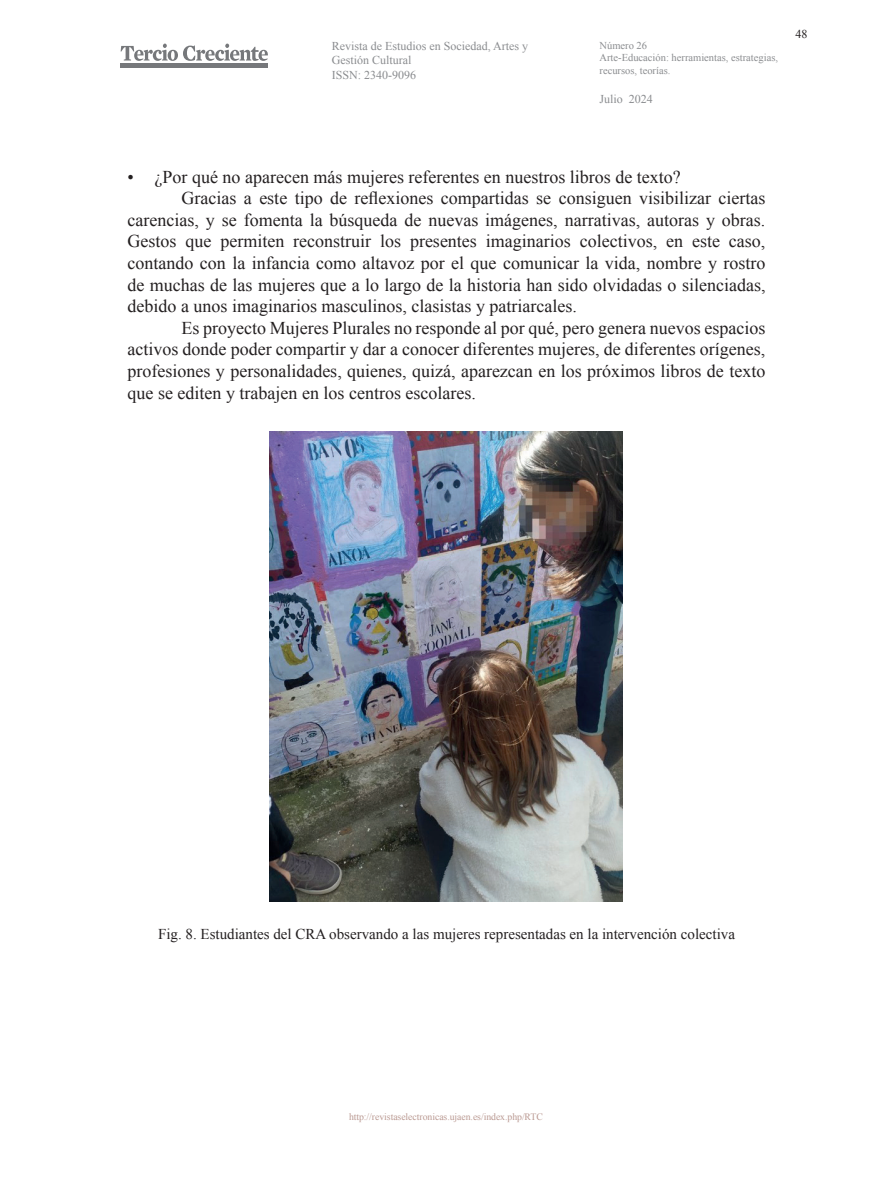
<style>
.page{position:relative;width:893px;height:1191px;background:#fff}
.page>*{position:absolute;margin:0;border:0;box-sizing:border-box;transform-origin:0 0}
.t1{font:18px "Times New Roman";color:#231f20}
.t2{font:15px "Times New Roman";color:#231f20}
.t3{font:12px/14.4px "Times New Roman";color:#8a8c8f}
.t4{font:12px "Times New Roman";color:#231f20}
.t5{font:10.5px/12.6px "Times New Roman";color:#8a8c8f}
.t6{font:9.75px "Times New Roman";letter-spacing:-.005em;color:#ba9992}
</style>
<div class="page">
<svg style="left:121px;top:44px;width:147px;height:17px"></svg>
<hr style="left:121px;top:64px;width:147px;height:4px;background:#76787b">
<img style="left:269px;top:432px;width:353px;height:470px">
<p class="t3" style="left:332px;top:38px;width:198px">Revista de Estudios en Sociedad, Artes y<br>Gestión Cultural<br>ISSN: 2340-9096</p>
<p class="t5" style="left:600px;top:39px;width:180px">Número 26<br>Arte-Educación: herramientas, estrategias, recursos, teorías.</p>
<p class="t3" style="left:600px;top:91px;width:55px">Julio 2024</p>
<p class="t4" style="left:795px;top:26px;width:13px">48</p>
<p class="t1" style="left:128px;top:164px;width:555px">• ¿Por qué no aparecen más mujeres referentes en nuestros libros de texto?</p>
<p class="t1" style="left:182px;top:186px;width:585px">Gracias a este tipo de reflexiones compartidas se consiguen visibilizar ciertas</p>
<p class="t1" style="left:128px;top:208px;width:639px">carencias, y se fomenta la búsqueda de nuevas imágenes, narrativas, autoras y obras.</p>
<p class="t1" style="left:128px;top:229px;width:639px">Gestos que permiten reconstruir los presentes imaginarios colectivos, en este caso,</p>
<p class="t1" style="left:128px;top:251px;width:639px">contando con la infancia como altavoz por el que comunicar la vida, nombre y rostro</p>
<p class="t1" style="left:128px;top:272px;width:639px">de muchas de las mujeres que a lo largo de la historia han sido olvidadas o silenciadas,</p>
<p class="t1" style="left:128px;top:294px;width:451px">debido a unos imaginarios masculinos, clasistas y patriarcales.</p>
<p class="t1" style="left:182px;top:316px;width:585px">Es proyecto Mujeres Plurales no responde al por qué, pero genera nuevos espacios</p>
<p class="t1" style="left:128px;top:337px;width:639px">activos donde poder compartir y dar a conocer diferentes mujeres, de diferentes orígenes,</p>
<p class="t1" style="left:128px;top:359px;width:639px">profesiones y personalidades, quienes, quizá, aparezcan en los próximos libros de texto</p>
<p class="t1" style="left:128px;top:380px;width:350px">que se editen y trabajen en los centros escolares.</p>
<p class="t2" style="left:158px;top:923px;width:578px">Fig. 8. Estudiantes del CRA observando a las mujeres representadas en la intervención colectiva</p>
<p class="t6" style="left:349px;top:1110px;width:195px">http://revistaselectronicas.ujaen.es/index.php/RTC</p>
</div>
